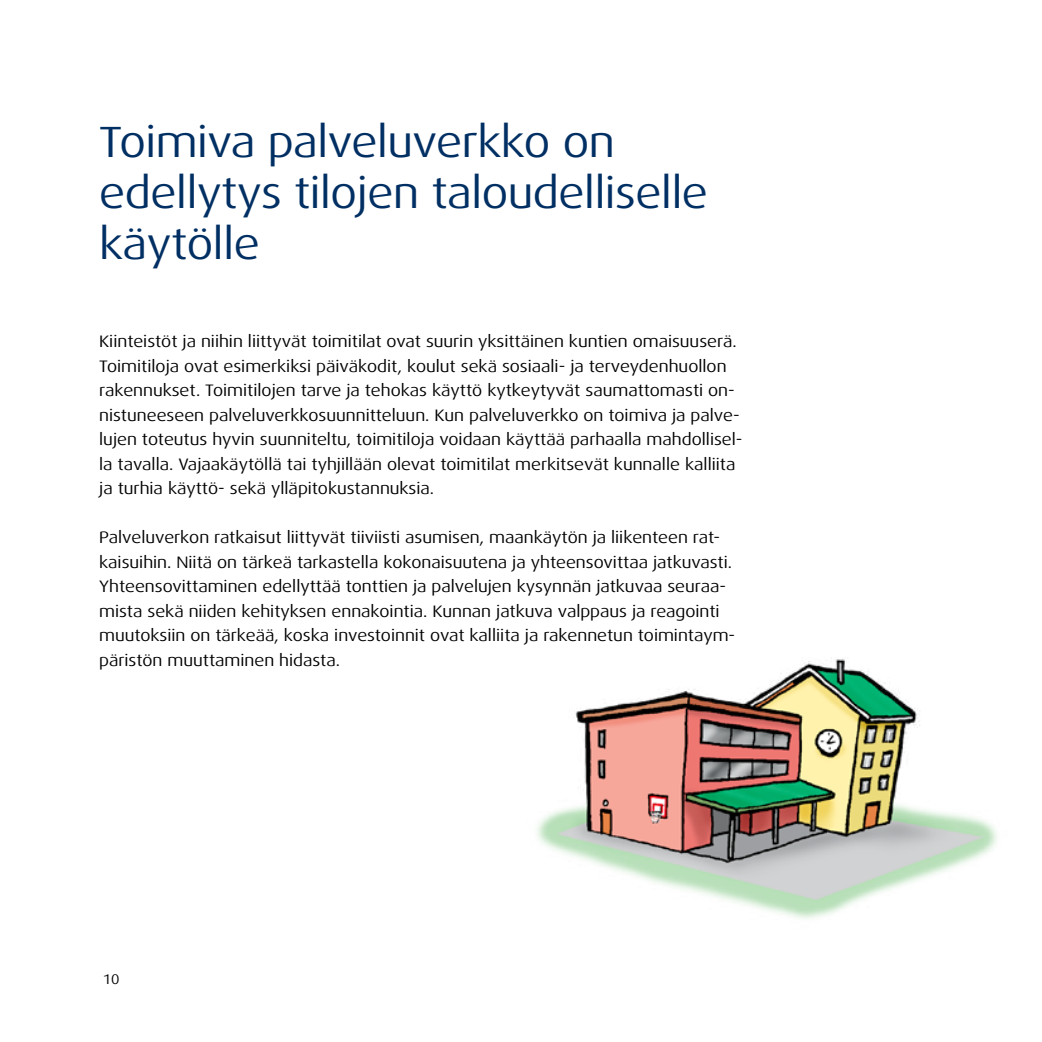
<style>
.page{position:relative;width:1042px;height:1042px;background:#fff}
.page>*{position:absolute;margin:0;border:0;box-sizing:border-box;transform-origin:0 0}
.t1{font:43.75px/50.8px "Dax Wide";letter-spacing:-.01em;color:#002f63}
.t2{font:16.62px/24.5px "Dax Wide";color:#000}
.t3{font:14px "Dax Wide";color:#000}
</style>
<div class="page">
<img style="left:537px;top:657px;width:460px;height:262px">
<h1 class="t1" style="left:99px;top:117px;width:610px">Toimiva palveluverkko on edellytys tilojen taloudelliselle käytölle</h1>
<p class="t2" style="left:99px;top:329px;width:645px">Kiinteistöt ja niihin liittyvät toimitilat ovat suurin yksittäinen kuntien omaisuuserä.<br>Toimitiloja ovat esimerkiksi päiväkodit, koulut sekä sosiaali- ja terveydenhuollon rakennukset. Toimitilojen tarve ja tehokas käyttö kytkeytyvät saumattomasti on&shy;nistuneeseen palveluverkkosuunnitteluun. Kun palveluverkko on toimiva ja palve&shy;lujen toteutus hyvin suunniteltu, toimitiloja voidaan käyttää parhaalla mahdollisel&shy;la tavalla. Vajaakäytöllä tai tyhjillään olevat toimitilat merkitsevät kunnalle kalliita ja turhia käyttö- sekä ylläpitokustannuksia.</p>
<p class="t2" style="left:99px;top:525px;width:637px">Palveluverkon ratkaisut liittyvät tiiviisti asumisen, maankäytön ja liikenteen rat&shy;kaisuihin. Niitä on tärkeä tarkastella kokonaisuutena ja yhteensovittaa jatkuvasti.<br>Yhteensovittaminen edellyttää tonttien ja palvelujen kysynnän jatkuvaa seuraa&shy;mista sekä niiden kehityksen ennakointia. Kunnan jatkuva valppaus ja reagointi muutoksiin on tärkeää, koska investoinnit ovat kalliita ja rakennetun toimintaym&shy;päristön muuttaminen hidasta.</p>
<p class="t3" style="left:103px;top:971px;width:18px">10</p>
</div>
